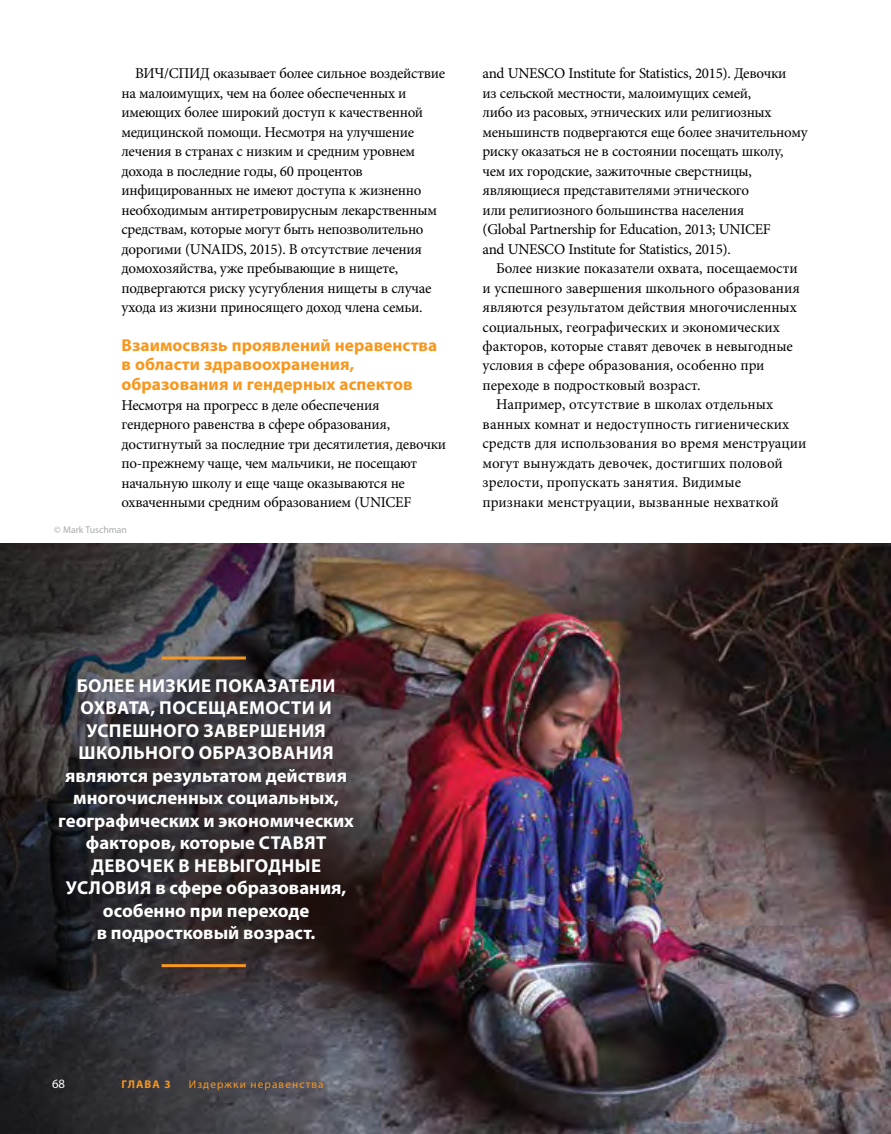
<style>
.page{position:relative;width:891px;height:1134px;background:#fff}
.page>*{position:absolute;margin:0;border:0;box-sizing:border-box;transform-origin:0 0}
.t1{font:700 18.75px/22.5px "Myriad Pro";color:#fff;text-align:center}
.t2{font:700 17.25px/19.5px "Myriad Pro";letter-spacing:.005em;color:#f8971d}
.t3{font:15px/19.5px "Minion Pro";letter-spacing:-.02em;color:#000}
.t4{font:15px "Minion Pro";color:#000}
.t5{font:12.75px "Myriad Pro";color:#fff}
.t6{font:11.25px "Myriad Pro";letter-spacing:.1em;color:#f8971d}
.t7{font:700 11.25px "Myriad Pro";letter-spacing:.1em;color:#f8971d}
.t8{font:9.75px "Myriad Pro";color:#a7a9ac}
</style>
<div class="page">
<img style="left:403px;top:543px;width:488px;height:591px">
<svg style="left:0;top:543px;width:403px;height:591px;background:#3a3438"></svg>
<hr style="left:162px;top:964px;width:84px;height:3px;background:#f8971d">
<hr style="left:162px;top:657px;width:84px;height:3px;background:#f8971d">
<p class="t3" style="left:122px;top:64px;width:325px;text-indent:14px">ВИЧ/СПИД оказывает более сильное воздействие на малоимущих, чем на более обеспеченных и имеющих более широкий доступ к качественной медицинской помощи. Несмотря на улучшение лечения в странах с низким и средним уровнем дохода в последние годы, 60 процентов инфицированных не имеют доступа к жизненно необходимым антиретровирусным лекарственным средствам, которые могут быть непозволительно дорогими (UNAIDS, 2015). В отсутствие лечения домохозяйства, уже пребывающие в нищете, подвергаются риску усугубления нищеты в случае ухода из жизни приносящего доход члена семьи.</p>
<p class="t2" style="left:122px;top:336px;width:317px">Взаимосвязь проявлений неравенства в области здравоохранения, образования и гендерных аспектов</p>
<p class="t3" style="left:122px;top:395px;width:326px">Несмотря на прогресс в деле обеспечения гендерного равенства в сфере образования, достигнутый за последние три десятилетия, девочки по-прежнему чаще, чем мальчики, не посещают начальную школу и еще чаще оказываются не охваченными средним образованием (UNICEF</p>
<p class="t8" style="left:54px;top:525px;width:74px">© Mark Tuschman</p>
<p class="t3" style="left:483px;top:64px;width:327px">and UNESCO Institute for Statistics, 2015). Девочки<br>из сельской местности, малоимущих семей,<br>либо из расовых, этнических или религиозных меньшинств подвергаются еще более значительному риску оказаться не в состоянии посещать школу, чем их городские, зажиточные сверстницы, являющиеся представителями этнического<br>или религиозного большинства населения<br>(Global Partnership for Education, 2013; UNICEF<br>and UNESCO Institute for Statistics, 2015).</p>
<p class="t3" style="left:496px;top:259px;width:303px">Более низкие показатели охвата, посещаемости</p>
<p class="t3" style="left:483px;top:278px;width:319px">и успешного завершения школьного образования</p>
<p class="t3" style="left:483px;top:298px;width:316px">являются результатом действия многочисленных</p>
<p class="t3" style="left:483px;top:317px;width:299px">социальных, географических и экономических</p>
<p class="t3" style="left:483px;top:337px;width:312px">факторов, которые ставят девочек в невыгодные</p>
<p class="t3" style="left:483px;top:356px;width:283px">условия в сфере образования, особенно при</p>
<p class="t3" style="left:483px;top:376px;width:219px">переходе в подростковый возраст.</p>
<p class="t4" style="left:496px;top:395px;width:279px">Например, отсутствие в школах отдельных</p>
<p class="t4" style="left:483px;top:414px;width:308px">ванных комнат и недоступность гигиенических</p>
<p class="t4" style="left:483px;top:434px;width:325px">средств для использования во время менструации</p>
<p class="t4" style="left:483px;top:453px;width:302px">могут вынуждать девочек, достигших половой</p>
<p class="t4" style="left:483px;top:473px;width:260px">зрелости, пропускать занятия. Видимые</p>
<p class="t4" style="left:483px;top:492px;width:298px">признаки менструации, вызванные нехваткой</p>
<p class="t1" style="left:58px;top:675px;width:297px">БОЛЕЕ НИЗКИЕ ПОКАЗАТЕЛИ<br>ОХВАТА, ПОСЕЩАЕМОСТИ И<br>УСПЕШНОГО ЗАВЕРШЕНИЯ<br>ШКОЛЬНОГО ОБРАЗОВАНИЯ являются результатом действия многочисленных социальных, географических и экономических факторов, которые СТАВЯТ<br>ДЕВОЧЕК В НЕВЫГОДНЫЕ<br>УСЛОВИЯ в сфере образования, особенно при переходе<br>в подростковый возраст.</p>
<p class="t5" style="left:52px;top:1077px;width:15px">68</p>
<p class="t7" style="left:122px;top:1078px;width:51px">ГЛАВА 3</p>
<p class="t6" style="left:189px;top:1078px;width:136px">Издержки неравенства</p>
</div>
